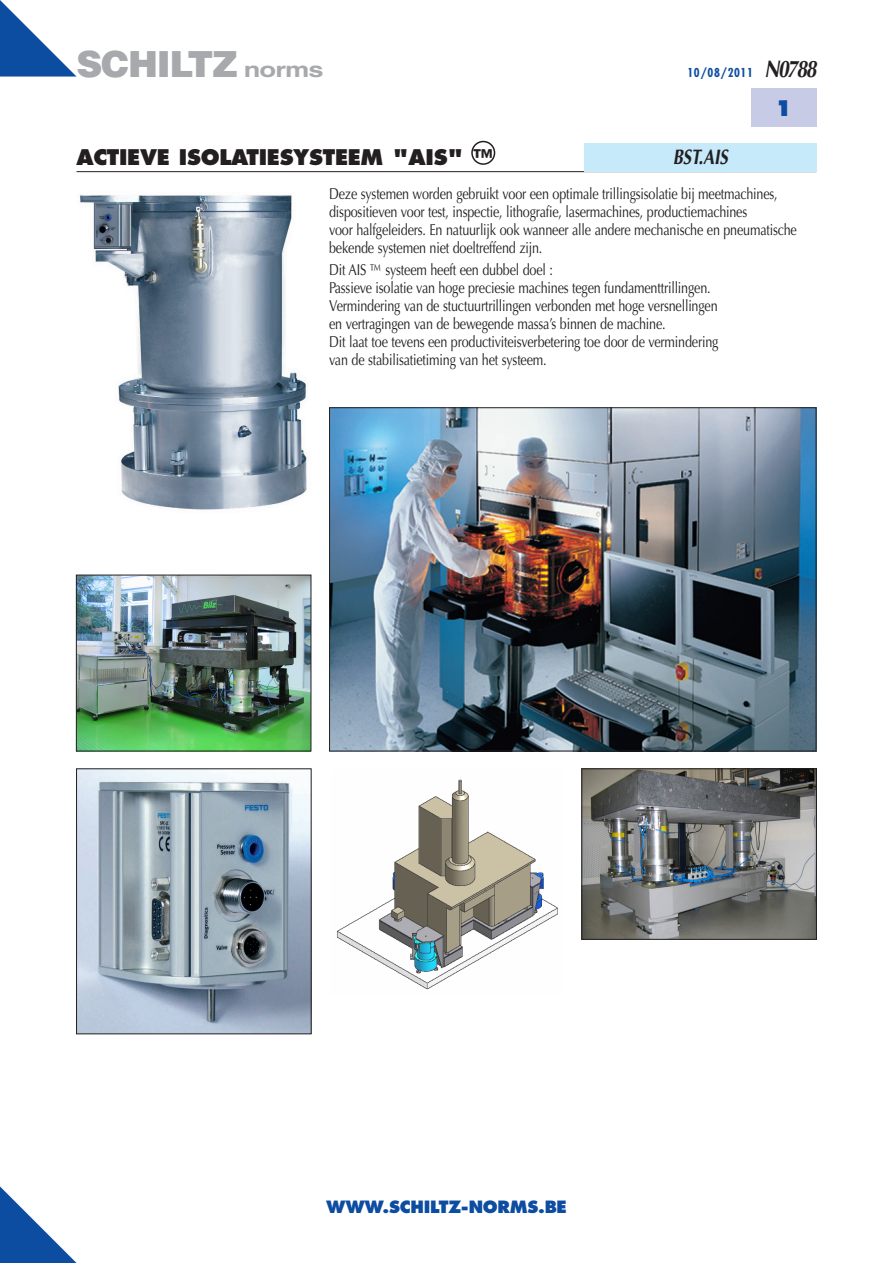
<style>
.page{position:relative;width:893px;height:1263px;background:#fff}
.page>*{position:absolute;margin:0;border:0;box-sizing:border-box;transform-origin:0 0}
.Normal_e{font:900 36px "Helvetica";letter-spacing:-.035em;color:#a8a9ad}
.Normal_e-2{font:italic 700 24px "Optima";letter-spacing:-.075em;color:#231f20;scale:.8 1}
._01_titre{font:800 21px "Futura";letter-spacing:-.015em;color:#231f20}
._04_bloc_Art__DIN_IS{font:italic 700 21px "Optima";letter-spacing:-.015em;color:#231f20;scale:.8 1}
._01_titre-2{font:800 21px "Futura";color:#0d4da1}
._01_titre-3{font:800 16.5px "Futura";letter-spacing:-.015em;color:#0d4da1}
._03_body_txt{font:15.75px/18px "Optima";letter-spacing:-.015em;color:#231f20;scale:.8 1}
.Titre_texte_NL{font:700 condensed 12px "Futura";letter-spacing:.05em;color:#0d4da1}
.s1{font-weight:700;font-size:21px}
</style>
<div class="page">
<svg style="left:0;top:1186px;width:77px;height:77px"></svg>
<hr style="left:77px;top:171px;width:739px;height:1px;background:#231f20">
<div style="left:751px;top:89px;width:65px;height:38px;background:#c7cbe6"></div>
<svg style="left:0;top:0;width:77px;height:77px"></svg>
<div style="left:584px;top:143px;width:232px;height:28px;background:#c6eafa"></div>
<img style="left:331px;top:409px;width:483px;height:340px">
<div style="left:471px;top:141px;width:24px;height:24px;border:2px solid #231f20;border-radius:50%"></div>
<img style="left:80px;top:195px;width:227px;height:315px">
<img style="left:78px;top:771px;width:231px;height:261px">
<img style="left:78px;top:577px;width:231px;height:172px">
<div style="left:76px;top:575px;width:235px;height:176px;border:1px solid #231f20"></div>
<img style="left:584px;top:771px;width:231px;height:166px">
<div style="left:582px;top:769px;width:235px;height:170px;border:1px solid #231f20"></div>
<img style="left:337px;top:779px;width:221px;height:211px">
<p class="Normal_e" style="left:77px;top:40px;width:248px">SCHILTZ <span class="s1">norms</span></p>
<p class="Titre_texte_NL" style="left:687px;top:65px;width:67px">10/08/2011</p>
<p class="Normal_e-2" style="left:764px;top:54px;width:66px">N0788</p>
<p class="_01_titre-2" style="left:775px;top:95px;width:19px">1</p>
<p class="_01_titre" style="left:77px;top:144px;width:418px">ACTI EVE ISOLATIESYSTEEM "AIS " ™</p>
<p class="_04_bloc_Art__DIN_IS" style="left:673px;top:145px;width:70px">BST.AIS</p>
<p class="_03_body_txt" style="left:329px;top:184px;width:586px">Deze systemen worden gebruikt voor een optimale trillingsisolatie bij meetmachines, dispositieven voor test, inspectie, lithografie, lasermachines, productiemachines<br>voor halfgeleiders. En natuurlijk ook wanneer alle andere mechanische en pneumatische bekende systemen niet doeltreffend zijn.</p>
<p class="_03_body_txt" style="left:329px;top:261px;width:488px">Dit AIS ™ systeem heeft een dubbel doel :<br>Passieve isolatie van hoge preciesie machines tegen fundamenttrillingen.<br>Vermindering van de stuctuurtrillingen verbonden met hoge versnellingen en vertragingen van de bewegende massa’s binnen de machine.<br>Dit laat toe tevens een productiviteisverbetering toe door de vermindering van de stabilisatietiming van het systeem.</p>
<p class="_01_titre-3" style="left:326px;top:1197px;width:242px">WWW.SCHILTZ-NORMS.BE</p>
</div>
